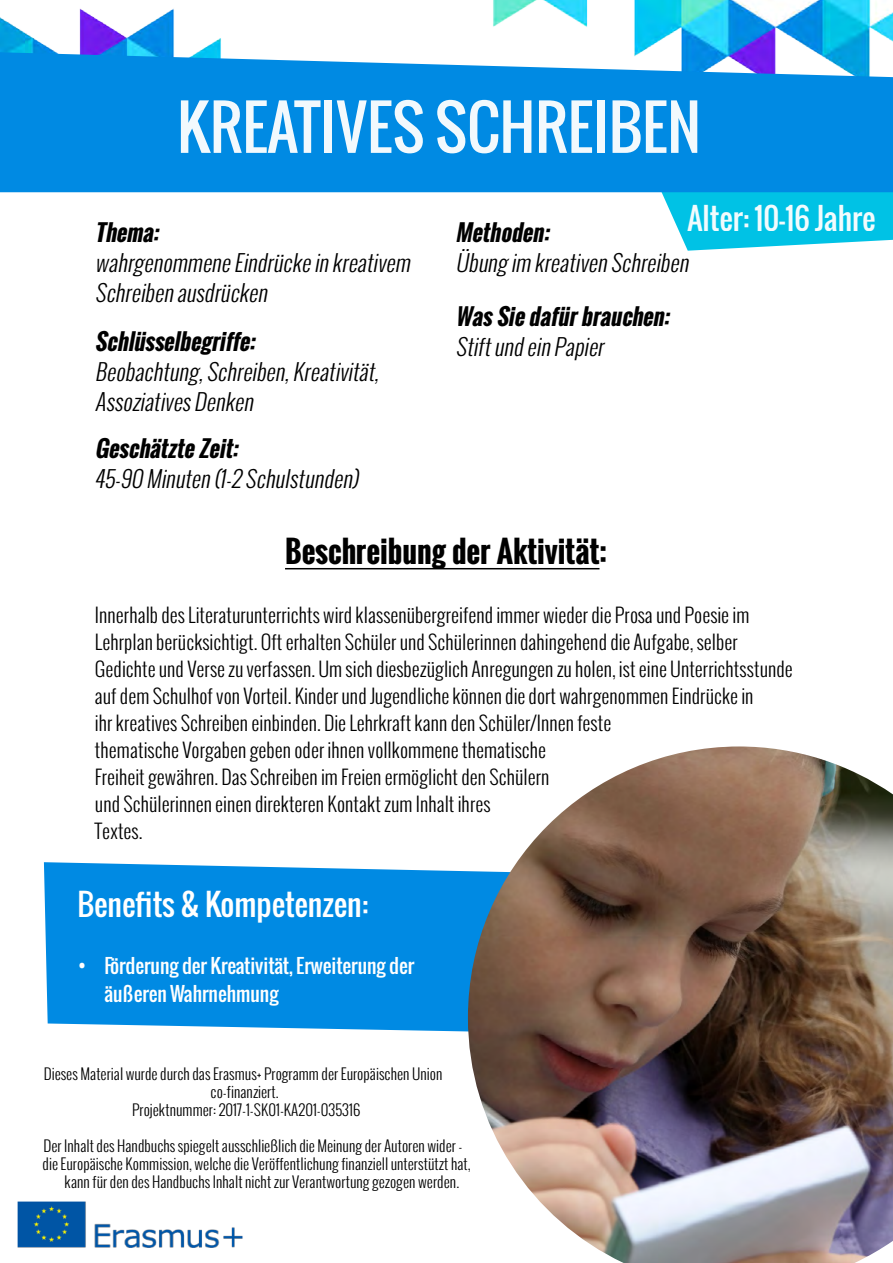
<style>
.page{position:relative;width:893px;height:1263px;background:#fff}
.page>*{position:absolute;margin:0;border:0;box-sizing:border-box;transform-origin:0 0}
.t1{font:60px "Oswald";color:#fff}
.t2{font:700 30px "Oswald";color:#000}
.t3{font:30px "Oswald";color:#fff}
.t4{font:29.85px "Oswald";color:#fff}
.t5{font:italic 300 22.5px/30px "Oswald";color:#000}
.t6{font:italic 700 22.5px "Oswald";color:#000}
.t7{font:300 19.5px/27px "Oswald";color:#000}
.t8{font:19.5px/28.5px "Oswald";color:#fff}
.t9{font:300 15px/18px "Oswald";color:#000;text-align:center}
</style>
<div class="page">
<div style="left:44px;top:862px;width:424px;height:170px;background:#008ae3"></div>
<svg style="left:661px;top:192px;width:232px;height:59px;background:#25cae8"></svg>
<img style="left:493px;top:0;width:400px;height:52px">
<img style="left:0;top:8px;width:221px;height:44px">
<svg style="left:0;top:52px;width:893px;height:140px;background:#1291e4"></svg>
<hr style="left:285px;top:568px;width:314px;height:1px;background:#000">
<img style="left:468px;top:746px;width:425px;height:517px">
<img style="left:17px;top:1201px;width:226px;height:47px">
<h1 class="t1" style="left:177px;top:82px;width:525px">KREATIVES SCHREIBEN</h1>
<p class="t6" style="left:95px;top:215px;width:71px">Thema:</p>
<p class="t5" style="left:95px;top:247px;width:322px">wahrgenommeneEindrückeinkreativem<br>Schreibenausdrücken</p>
<p class="t6" style="left:95px;top:325px;width:168px">Schlüsselbegriffe:</p>
<p class="t5" style="left:95px;top:357px;width:290px">Beobachtung,Schreiben,Kreativität,<br>AssoziativesDenken</p>
<p class="t6" style="left:95px;top:431px;width:150px">GeschätzteZeit:</p>
<p class="t5" style="left:95px;top:463px;width:270px">45-90 Minuten(1-2 Schulstunden)</p>
<h3 class="t4" style="left:687px;top:195px;width:189px">Alter: 10-16 Jahre</h3>
<p class="t6" style="left:455px;top:215px;width:101px">Methoden:</p>
<p class="t5" style="left:455px;top:247px;width:240px">Übung im kreativenSchreiben</p>
<p class="t6" style="left:455px;top:300px;width:221px">WasSiedafürbrauchen:</p>
<p class="t5" style="left:455px;top:332px;width:155px">StiftundeinPapier</p>
<h2 class="t2" style="left:285px;top:529px;width:323px">Beschreibung der Aktivität:</h2>
<p class="t7" style="left:95px;top:601px;width:699px">Innerhalb des Literaturunterrichts wird klassenübergreifend immer wieder die Prosa und Poesie im Lehrplan berücksichtigt. Oft erhalten Schüler und Schülerinnen dahingehend die Aufgabe, selber Gedichte und Verse zu verfassen. Um sich diesbezüglich Anregungen zu holen, ist eine Unterrichtsstunde auf dem Schulhof von Vorteil. Kinder und Jugendliche können die dort wahrgenommen Eindrücke in<br>ihr kreatives Schreiben einbinden. Die Lehrkraft kann den Schüler/Innen feste<br>thematische Vorgaben geben oder ihnen vollkommene thematische<br>Freiheit gewähren. Das Schreiben im Freien ermöglicht den Schülern<br>und Schülerinnen einen direkteren Kontakt zum Inhalt ihres<br>Textes.</p>
<h2 class="t3" style="left:78px;top:881px;width:292px">Benefits &amp; Kompetenzen:</h2>
<p class="t8" style="left:105px;top:951px;width:311px;text-indent:-27px">• Förderung der Kreativität, Erweiterung der äußeren Wahrnehmung</p>
<p class="t9" style="left:44px;top:1065px;width:400px">Dieses Material wurde durch das Erasmus+ Programm der Europäischen Union co-finanziert.<br>Projektnummer: 2017-1-SK01-KA201-035316</p>
<p class="t9" style="left:43px;top:1137px;width:421px">Der Inhalt des Handbuchs spiegelt ausschließlich die Meinung der Autoren wider -</p>
<p class="t9" style="left:43px;top:1155px;width:430px">die Europäische Kommission, welche die Veröffentlichung finanziell unterstützt hat,</p>
<p class="t9" style="left:65px;top:1173px;width:396px">kann für den des Handbuchs Inhalt nicht zur Verantwortung gezogen werden.</p>
</div>
